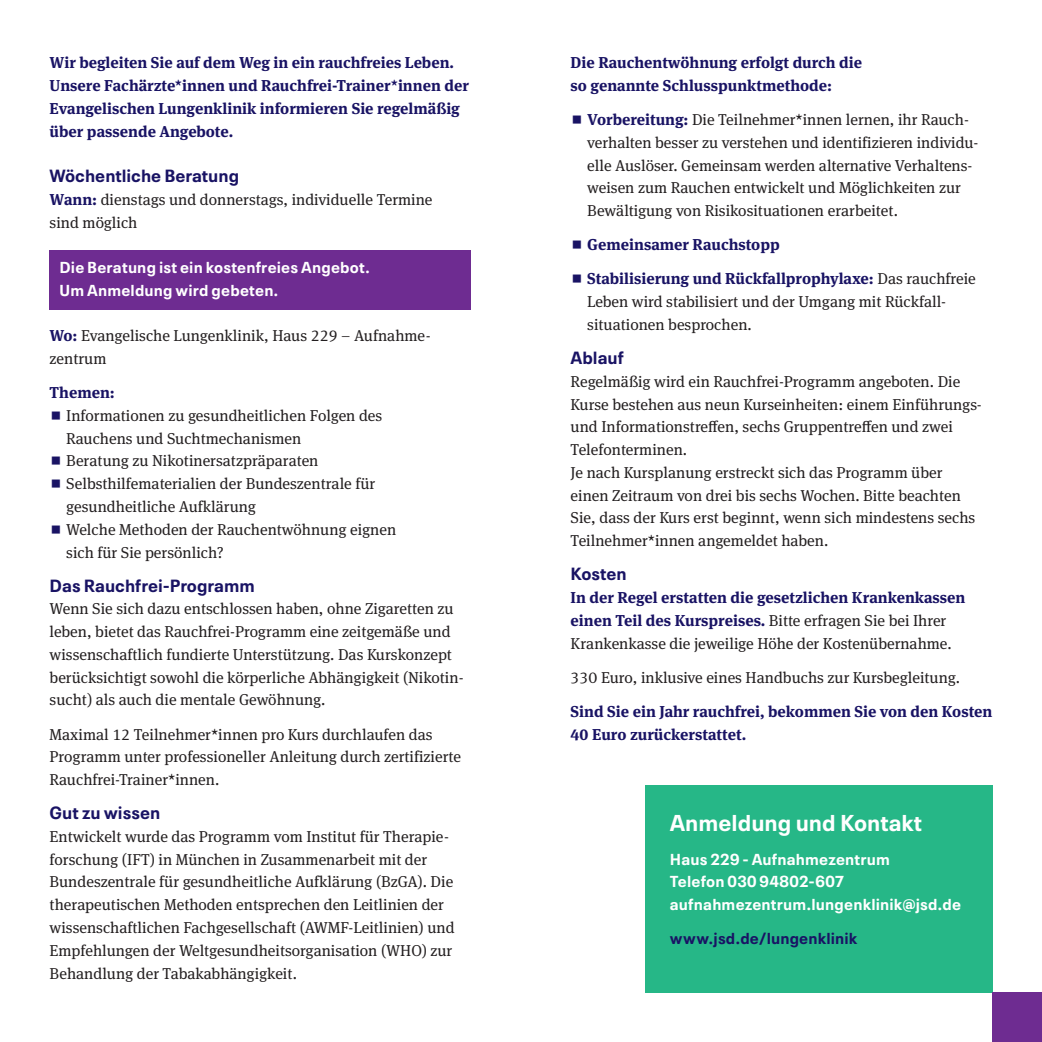
<style>
.page{position:relative;width:1042px;height:1042px;background:#fff}
.page>*{position:absolute;margin:0;border:0;box-sizing:border-box;transform-origin:0 0}
.zwitit_13_17_night{font:700 22.75px "Neue Plak Text";color:#fff}
.zwitit_10_night{font:700 17.5px "Neue Plak Text";color:#191364}
.fließ_metapro_serif{font:15.75px/22.8px "Meta Serif Pro";color:#231f20}
.fliess_metapro_serif{font:15.75px/22.8px "Meta Serif Pro";color:#231f20}
.fließ_metapro_serif-2{font:700 15.75px/22.8px "Meta Serif Pro";color:#191364}
.fließ_plak_nega{font:700 15.75px/22.8px "Neue Plak Text";letter-spacing:.01em;color:#fff}
.fließ_plak_black{font:700 15.75px/22.8px "Neue Plak Text";letter-spacing:.01em;color:#fff}
.fließ_plak_black_abs{font:700 15.75px "Neue Plak Text";letter-spacing:.01em;color:#fff}
.fließ_plak_black-2{font:700 15.75px "Neue Plak Text";letter-spacing:.01em;color:#191364}
.fliess_metapro_serif-2{font:700 15.75px "Meta Serif Pro";color:#191364}
.s1{font-weight:700;color:#191364}
.s2{font-weight:400;color:#231f20}
</style>
<div class="page">
<div style="left:50px;top:251px;width:421px;height:59px;background:#6e2c91"></div>
<div style="left:645px;top:785px;width:347px;height:208px;background:#26b787"></div>
<div style="left:992px;top:992px;width:50px;height:50px;background:#6e2c91"></div>
<p class="fließ_metapro_serif-2" style="left:50px;top:50px;width:421px">Wir begleiten Sie auf dem Weg in ein rauchfreies Leben.<br>Unsere Fachärzte*innen und Rauchfrei-Trainer*innen der Evangelischen Lungenklinik informieren Sie regelmäßig über passende Angebote.</p>
<p class="zwitit_10_night" style="left:50px;top:161px;width:191px">Wöchentliche Beratung</p>
<p class="fliess_metapro_serif" style="left:50px;top:187px;width:384px"><span class="s1">Wann:</span> dienstags und donnerstags, individuelle Termine sind möglich</p>
<p class="fließ_plak_nega" style="left:60px;top:254px;width:312px">Die Beratung ist ein kostenfreies Angebot.<br>Um Anmeldung wird gebeten.</p>
<p class="fließ_metapro_serif" style="left:50px;top:324px;width:382px"><span class="s1">Wo:</span> Evangelische Lungenklinik, Haus 229 – Aufnahme&shy;zentrum</p>
<p class="fliess_metapro_serif-2" style="left:50px;top:380px;width:67px">Themen:</p>
<p class="fliess_metapro_serif" style="left:66px;top:403px;width:318px">Informationen zu gesundheitlichen Folgen des<br>Rauchens und Suchtmechanismen</p>
<p class="fliess_metapro_serif" style="left:66px;top:449px;width:254px">Beratung zu Nikotinersatzpräparaten</p>
<p class="fliess_metapro_serif" style="left:66px;top:471px;width:310px">Selbsthilfematerialien der Bundeszentrale für gesundheitliche Aufklärung</p>
<p class="fließ_metapro_serif" style="left:66px;top:517px;width:331px">Welche Methoden der Rauchentwöhnung eignen sich für Sie persönlich?</p>
<p class="zwitit_10_night" style="left:50px;top:571px;width:207px">Das Rauchfrei-Programm</p>
<p class="fließ_metapro_serif" style="left:50px;top:597px;width:415px">Wenn Sie sich dazu entschlossen haben, ohne Zigaretten zu leben, bietet das Rauchfrei-Programm eine zeitgemäße und wissenschaftlich fundierte Unterstützung. Das Kurskonzept berücksichtigt sowohl die körperliche Abhängigkeit (Nikotin&shy;sucht) als auch die mentale Gewöhnung.</p>
<p class="fließ_metapro_serif" style="left:50px;top:722px;width:413px">Maximal 12 Teilnehmer*innen pro Kurs durchlaufen das<br>Programm unter professioneller Anleitung durch zertifizierte<br>Rauchfrei-Trainer*innen.</p>
<p class="zwitit_10_night" style="left:50px;top:798px;width:112px">Gut zu wissen</p>
<p class="fliess_metapro_serif" style="left:50px;top:824px;width:406px">Entwickelt wurde das Programm vom Institut für Therapie&shy;forschung (IFT) in München in Zusammenarbeit mit der Bundeszentrale für gesundheitliche Aufklärung (BzGA). Die therapeutischen Methoden entsprechen den Leitlinien der wissenschaftlichen Fachgesellschaft (AWMF-Leitlinien) und Empfehlungen der Weltgesundheitsorganisation (WHO) zur Behandlung der Tabakabhängigkeit.</p>
<p class="fließ_metapro_serif-2" style="left:570px;top:50px;width:293px">Die Rauchentwöhnung erfolgt durch die so genannte Schlusspunktmethode:</p>
<p class="fließ_metapro_serif" style="left:587px;top:107px;width:393px"><span class="s1">Vorbereitung:</span> Die Teilnehmer*innen lernen, ihr Rauch&shy;verhalten besser zu verstehen und identifizieren individu&shy;elle Auslöser. Gemeinsam werden alternative Verhaltens&shy;weisen zum Rauchen entwickelt und Möglichkeiten zur Bewältigung von Risikosituationen erarbeitet.</p>
<p class="fließ_metapro_serif-2" style="left:587px;top:232px;width:194px">Gemeinsamer Rauchstopp</p>
<p class="fließ_metapro_serif" style="left:587px;top:267px;width:390px"><span class="s1">Stabilisierung und Rückfallprophylaxe:</span> Das rauchfreie<br>Leben wird stabilisiert und der Umgang mit Rückfall&shy;situationen besprochen.</p>
<p class="zwitit_10_night" style="left:570px;top:343px;width:55px">Ablauf</p>
<p class="fliess_metapro_serif" style="left:570px;top:369px;width:411px">Regelmäßig wird ein Rauchfrei-Programm angeboten. Die Kurse bestehen aus neun Kurseinheiten: einem Einführungs&shy;und Informationstreffen, sechs Gruppentreffen und zwei Telefonterminen.</p>
<p class="fließ_metapro_serif" style="left:570px;top:460px;width:406px">Je nach Kursplanung erstreckt sich das Programm über einen Zeitraum von drei bis sechs Wochen. Bitte beachten Sie, dass der Kurs erst beginnt, wenn sich mindestens sechs Teilnehmer*innen angemeldet haben.</p>
<p class="zwitit_10_night" style="left:570px;top:559px;width:58px">Kosten</p>
<p class="fließ_metapro_serif-2" style="left:570px;top:585px;width:396px">In der Regel erstatten die gesetzlichen Krankenkassen einen Teil des Kurspreises. <span class="s2">Bitte erfragen Sie bei Ihrer<br>Krankenkasse die jeweilige Höhe der Kostenübernahme.</span></p>
<p class="fließ_metapro_serif" style="left:570px;top:665px;width:391px">330 Euro, inklusive eines Handbuchs zur Kursbegleitung.</p>
<p class="fließ_metapro_serif-2" style="left:570px;top:698px;width:423px">Sind Sie ein Jahr rauchfrei, bekommen Sie von den Kosten<br>40 Euro zurückerstattet.</p>
<p class="zwitit_13_17_night" style="left:670px;top:803px;width:254px">Anmeldung und Kontakt</p>
<p class="fließ_plak_black" style="left:670px;top:846px;width:222px">Haus 229 - Aufnahmezentrum<br>Telefon 030 94802-607</p>
<p class="fließ_plak_black_abs" style="left:670px;top:891px;width:293px">aufnahmezentrum.lungenklinik@jsd.de</p>
<p class="fließ_plak_black-2" style="left:670px;top:925px;width:189px">www.jsd.de/lungenklinik</p>
</div>
